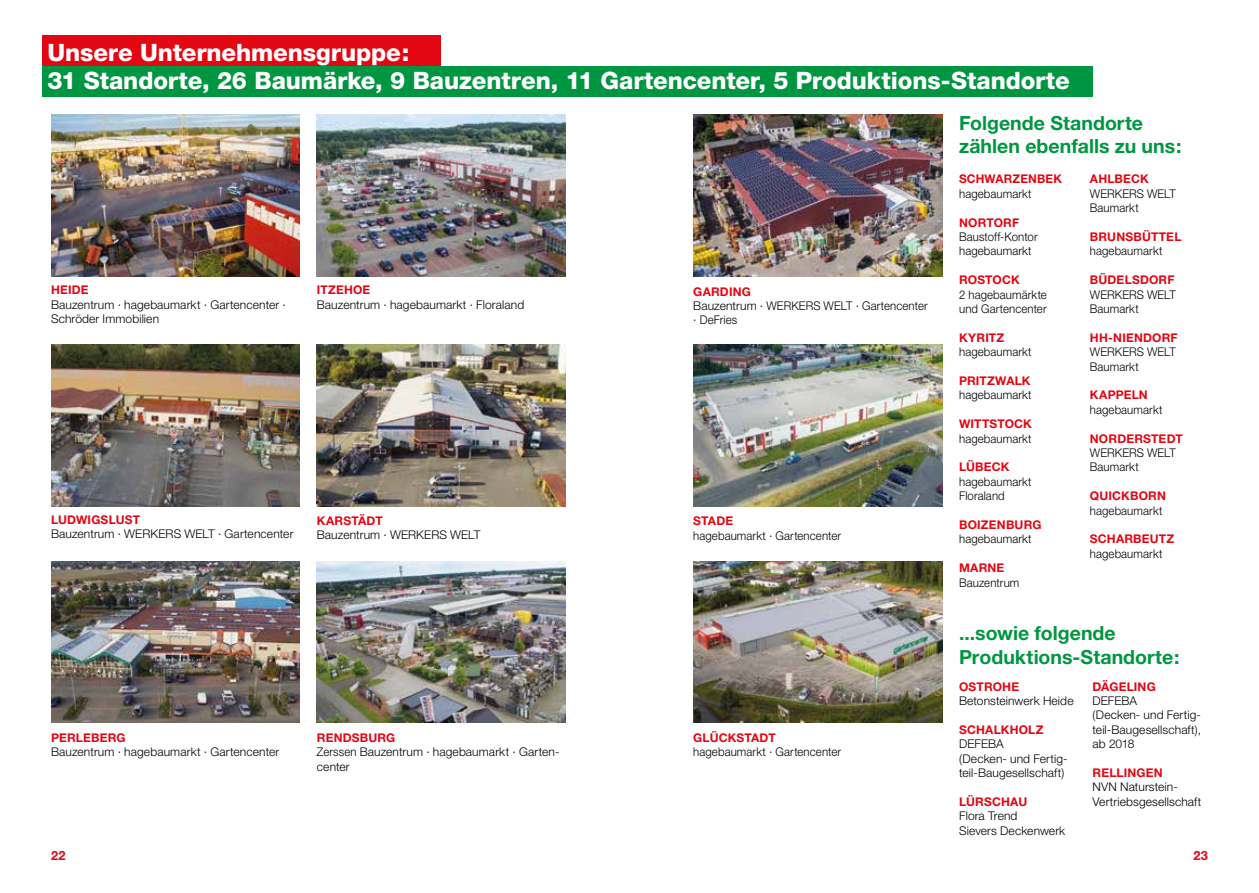
<style>
.page{position:relative;width:1259px;height:893px;background:#fff}
.page>*{position:absolute;margin:0;border:0;box-sizing:border-box;transform-origin:0 0}
.t1{font:800 24px/28.5px "Helvetica Neue";letter-spacing:-.005em;color:#fff}
.t2{font:700 19.5px/23.4px "Helvetica Neue CE";color:#009641}
.t3{font:700 12.75px "Helvetica Neue CE";color:#e30613}
.t4{font:300 12px/14.4px "Helvetica Neue CE";letter-spacing:.01em;color:#000}
.t5{font:300 12px/14.4px "Helvetica Neue CE";letter-spacing:.01em;color:#000;scale:.95 1}
.t6{font:700 12px "Helvetica Neue CE";letter-spacing:.015em;color:#e30613}
</style>
<div class="page">
<div style="left:43px;top:35px;width:398px;height:31px;background:#e30613"></div>
<div style="left:43px;top:66px;width:1049px;height:31px;background:#009641"></div>
<img style="left:51px;top:115px;width:249px;height:161px">
<img style="left:317px;top:115px;width:249px;height:161px">
<img style="left:51px;top:344px;width:249px;height:162px">
<img style="left:317px;top:344px;width:249px;height:162px">
<img style="left:51px;top:561px;width:249px;height:162px">
<img style="left:317px;top:561px;width:249px;height:162px">
<img style="left:693px;top:115px;width:249px;height:161px">
<img style="left:693px;top:344px;width:249px;height:162px">
<img style="left:693px;top:561px;width:249px;height:162px">
<h1 class="t1" style="left:47px;top:38px;width:1024px">Unsere Unternehmensgruppe:<br>31 Standorte, 26 Baumärke, 9 Bauzentren, 11 Gartencenter, 5 Produktions-Standorte</h1>
<h2 class="t2" style="left:959px;top:111px;width:224px">Folgende Standorte zählen ebenfalls zu uns:</h2>
<p class="t6" style="left:51px;top:282px;width:39px">HEIDE</p>
<p class="t4" style="left:51px;top:297px;width:236px">Bauzentrum · hagebaumarkt · Gartencenter ·<br>Schröder Immobilien</p>
<p class="t6" style="left:317px;top:282px;width:55px">ITZEHOE</p>
<p class="t4" style="left:317px;top:297px;width:209px">Bauzentrum · hagebaumarkt · Floraland</p>
<p class="t6" style="left:51px;top:512px;width:91px">LUDWIGSLUST</p>
<p class="t4" style="left:51px;top:527px;width:244px">Bauzentrum · WERKERS WELT · Gartencenter</p>
<p class="t6" style="left:317px;top:513px;width:67px">KARSTÄDT</p>
<p class="t4" style="left:317px;top:528px;width:165px">Bauzentrum · WERKERS WELT</p>
<p class="t6" style="left:693px;top:284px;width:59px">GARDING</p>
<p class="t4" style="left:693px;top:298px;width:236px">Bauzentrum · WERKERS WELT · Gartencenter · DeFries</p>
<p class="t6" style="left:693px;top:513px;width:41px">STADE</p>
<p class="t5" style="left:693px;top:528px;width:157px">hagebaumarkt · Gartencenter</p>
<p class="t6" style="left:959px;top:172px;width:104px">SCHWARZENBEK</p>
<p class="t5" style="left:959px;top:186px;width:78px">hagebaumarkt</p>
<p class="t6" style="left:959px;top:215px;width:62px">NORTORF</p>
<p class="t5" style="left:959px;top:229px;width:84px">Baustoff-Kontor hagebaumarkt</p>
<p class="t6" style="left:959px;top:272px;width:62px">ROSTOCK</p>
<p class="t5" style="left:959px;top:287px;width:94px">2 hagebaumärkte und Gartencenter</p>
<p class="t6" style="left:959px;top:330px;width:47px">KYRITZ</p>
<p class="t5" style="left:959px;top:345px;width:78px">hagebaumarkt</p>
<p class="t6" style="left:959px;top:373px;width:73px">PRITZWALK</p>
<p class="t5" style="left:959px;top:388px;width:78px">hagebaumarkt</p>
<p class="t6" style="left:959px;top:416px;width:74px">WITTSTOCK</p>
<p class="t5" style="left:959px;top:431px;width:78px">hagebaumarkt</p>
<p class="t6" style="left:959px;top:460px;width:52px">LÜBECK</p>
<p class="t5" style="left:959px;top:474px;width:78px">hagebaumarkt<br>Floraland</p>
<p class="t6" style="left:959px;top:517px;width:84px">BOIZENBURG</p>
<p class="t5" style="left:959px;top:532px;width:78px">hagebaumarkt</p>
<p class="t6" style="left:959px;top:560px;width:47px">MARNE</p>
<p class="t5" style="left:959px;top:575px;width:65px">Bauzentrum</p>
<p class="t6" style="left:1090px;top:172px;width:60px">AHLBECK</p>
<p class="t5" style="left:1090px;top:186px;width:92px">WERKERS WELT<br>Baumarkt</p>
<p class="t6" style="left:1090px;top:229px;width:93px">BRUNSBÜTTEL</p>
<p class="t5" style="left:1090px;top:244px;width:78px">hagebaumarkt</p>
<p class="t6" style="left:1090px;top:272px;width:86px">BÜDELSDORF</p>
<p class="t5" style="left:1090px;top:287px;width:92px">WERKERS WELT<br>Baumarkt</p>
<p class="t6" style="left:1090px;top:330px;width:89px">HH-NIENDORF</p>
<p class="t5" style="left:1090px;top:345px;width:92px">WERKERS WELT<br>Baumarkt</p>
<p class="t6" style="left:1090px;top:388px;width:59px">KAPPELN</p>
<p class="t5" style="left:1090px;top:402px;width:78px">hagebaumarkt</p>
<p class="t6" style="left:1090px;top:431px;width:94px">NORDERSTEDT</p>
<p class="t5" style="left:1090px;top:445px;width:92px">WERKERS WELT<br>Baumarkt</p>
<p class="t6" style="left:1090px;top:488px;width:77px">QUICKBORN</p>
<p class="t5" style="left:1090px;top:503px;width:78px">hagebaumarkt</p>
<p class="t6" style="left:1090px;top:532px;width:86px">SCHARBEUTZ</p>
<p class="t5" style="left:1090px;top:546px;width:78px">hagebaumarkt</p>
<p class="t6" style="left:51px;top:730px;width:76px">PERLEBERG</p>
<p class="t4" style="left:51px;top:745px;width:230px">Bauzentrum · hagebaumarkt · Gartencenter</p>
<p class="t6" style="left:317px;top:730px;width:80px">RENDSBURG</p>
<p class="t5" style="left:317px;top:745px;width:257px">Zerssen Bauzentrum · hagebaumarkt · Garten&shy;center</p>
<p class="t6" style="left:693px;top:730px;width:84px">GLÜCKSTADT</p>
<p class="t5" style="left:693px;top:745px;width:157px">hagebaumarkt · Gartencenter</p>
<h2 class="t2" style="left:959px;top:622px;width:222px">...sowie folgende<br>Produktions-Standorte:</h2>
<p class="t6" style="left:959px;top:679px;width:61px">OSTROHE</p>
<p class="t4" style="left:959px;top:693px;width:116px">Betonsteinwerk Heide</p>
<p class="t6" style="left:959px;top:722px;width:86px">SCHALKHOLZ</p>
<p class="t4" style="left:959px;top:737px;width:110px">DEFEBA<br>(Decken- und Fertig&shy;teil-Baugesellschaft)</p>
<p class="t6" style="left:959px;top:794px;width:70px">LÜRSCHAU</p>
<p class="t4" style="left:959px;top:809px;width:108px">Flora Trend<br>Sievers Deckenwerk</p>
<p class="t6" style="left:1092px;top:679px;width:65px">DÄGELING</p>
<p class="t4" style="left:1092px;top:693px;width:110px">DEFEBA<br>(Decken- und Fertig&shy;teil-Baugesellschaft), ab 2018</p>
<p class="t6" style="left:1092px;top:765px;width:72px">RELLINGEN</p>
<p class="t4" style="left:1092px;top:780px;width:110px">NVN Naturstein-<br>Vertriebsgesellschaft</p>
<p class="t3" style="left:51px;top:848px;width:16px">22</p>
<p class="t3" style="left:1193px;top:848px;width:16px">23</p>
</div>
